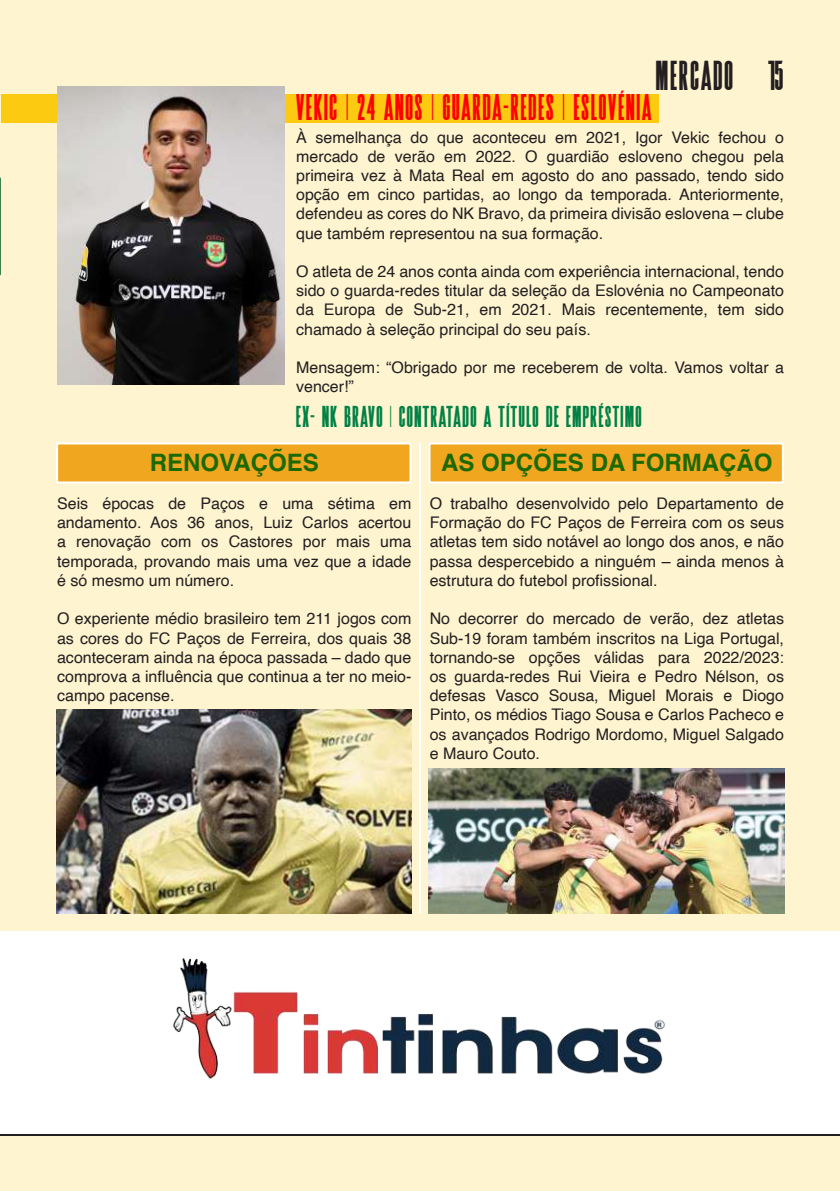
<style>
.page{position:relative;width:840px;height:1191px;background:#fff}
.page>*{position:absolute;margin:0;border:0;box-sizing:border-box;transform-origin:0 0}
.t1{font:36px "Superline";letter-spacing:.06em;color:#231f20}
.t2{font:32px "Superline";letter-spacing:.06em;color:#f00}
.t3{font:26px "Superline";letter-spacing:.06em;color:#008145}
.t4{font:700 24px "Helvetica";color:#1c6900}
.t5{font:16px/19.2px "Helvetica";color:#231f20;text-align:justify}
</style>
<div class="page">
<div style="left:0;top:0;width:839px;height:1191px;background:#fef4d0"></div>
<div style="left:0;top:1104px;width:839px;height:32px;background:#231f20"></div>
<div style="left:0;top:932px;width:839px;height:202px;background:#fff"></div>
<div style="left:1px;top:94px;width:657px;height:28px;background:#fdca12"></div>
<img style="left:58px;top:87px;width:227px;height:297px">
<img style="left:56px;top:709px;width:355px;height:204px">
<hr style="left:419px;top:442px;width:2px;height:471px;background:#fff">
<img style="left:428px;top:768px;width:355px;height:145px">
<div style="left:56px;top:442px;width:355px;height:41px;background:#f0a61f;border:2px solid #fff"></div>
<div style="left:428px;top:442px;width:355px;height:41px;background:#f0a61f;border:2px solid #fff"></div>
<img style="left:173px;top:958px;width:492px;height:121px">
<img style="left:0;top:177px;width:1px;height:99px">
<h1 class="t1" style="left:655px;top:57px;width:129px">MERCADO 15</h1>
<p class="t5" style="left:296px;top:128px;width:489px">À semelhança do que aconteceu em 2021, Igor Vekic fechou o mercado de verão em 2022. O guardião esloveno chegou pela primeira vez à Mata Real em agosto do ano passado, tendo sido opção em cinco partidas, ao longo da temporada. Anteriormente, defendeu as cores do NK Bravo, da primeira divisão eslovena – clube que também representou na sua formação.</p>
<p class="t5" style="left:296px;top:262px;width:489px">O atleta de 24 anos conta ainda com experiência internacional, tendo sido o guarda-redes titular da seleção da Eslovénia no Campeonato da Europa de Sub-21, em 2021. Mais recentemente, tem sido chamado à seleção principal do seu país.</p>
<p class="t5" style="left:296px;top:358px;width:489px">Mensagem: “Obrigado por me receberem de volta. Vamos voltar a vencer!”</p>
<h2 class="t2" style="left:296px;top:91px;width:356px">VEKIC | 24 ANOS | GUARDA-REDES | ESLOVÉNIA</h2>
<h3 class="t3" style="left:296px;top:402px;width:347px">EX- NK BRAVO | CONTRATADO A TÍTULO DE EMPRÉSTIMO</h3>
<h3 class="t4" style="left:150px;top:447px;width:170px">RENOVAÇÕES</h3>
<p class="t5" style="left:57px;top:494px;width:355px">Seis épocas de Paços e uma sétima em andamento. Aos 36 anos, Luiz Carlos acertou a renovação com os Castores por mais uma temporada, provando mais uma vez que a idade é só mesmo um número.</p>
<p class="t5" style="left:57px;top:609px;width:355px">O experiente médio brasileiro tem 211 jogos com as cores do FC Paços de Ferreira, dos quais 38 aconteceram ainda na época passada – dado que comprova a influência que continua a ter no meio&shy;campo pacense.</p>
<h3 class="t4" style="left:441px;top:447px;width:333px">AS OPÇÕES DA FORMAÇÃO</h3>
<p class="t5" style="left:429px;top:494px;width:355px">O trabalho desenvolvido pelo Departamento de Formação do FC Paços de Ferreira com os seus atletas tem sido notável ao longo dos anos, e não passa despercebido a ninguém – ainda menos à estrutura do futebol profissional.</p>
<p class="t5" style="left:429px;top:609px;width:355px">No decorrer do mercado de verão, dez atletas Sub-19 foram também inscritos na Liga Portugal, tornando-se opções válidas para 2022/2023: os guarda-redes Rui Vieira e Pedro Nélson, os defesas Vasco Sousa, Miguel Morais e Diogo Pinto, os médios Tiago Sousa e Carlos Pacheco e os avançados Rodrigo Mordomo, Miguel Salgado e Mauro Couto.</p>
</div>
